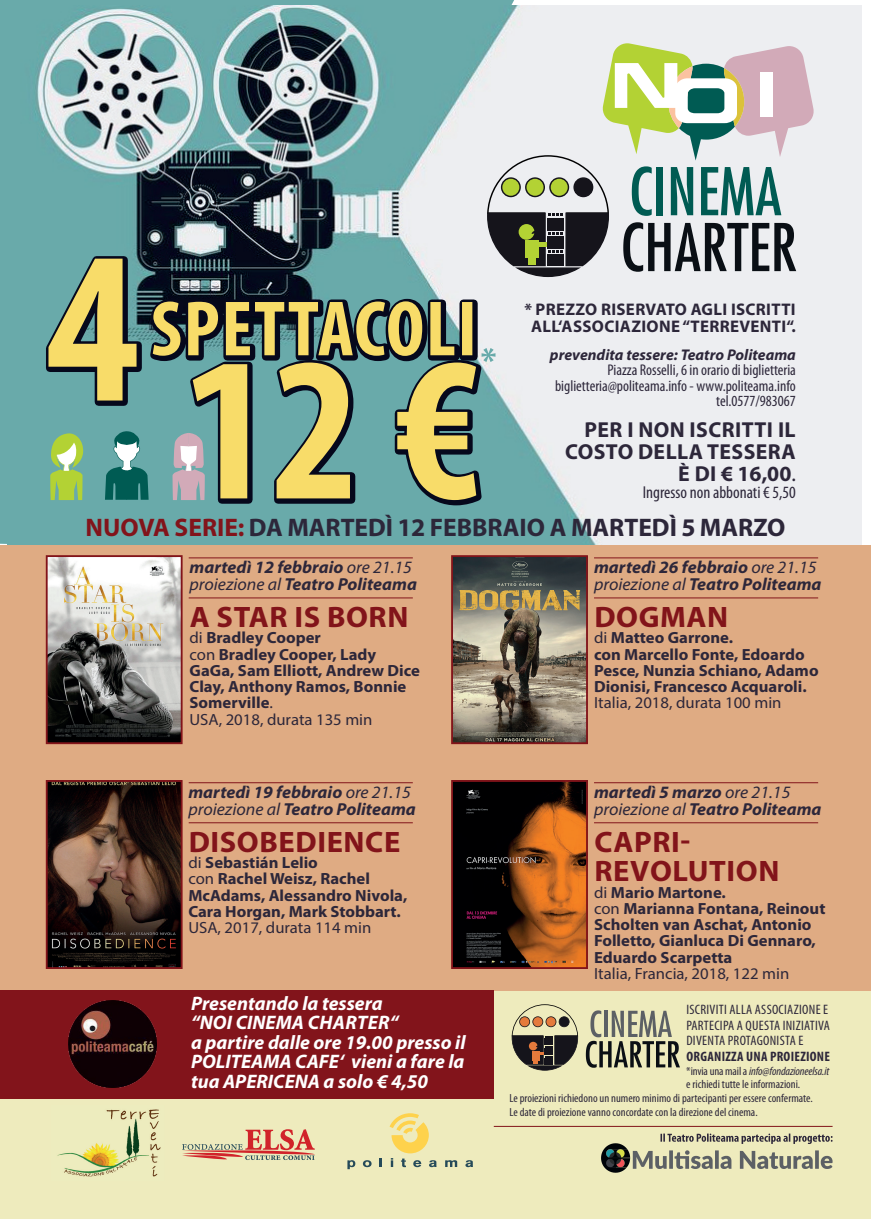
<style>
.page{position:relative;width:871px;height:1219px;background:#fff}
.page>*{position:absolute;margin:0;border:0;box-sizing:border-box;transform-origin:0 0}
.t1{font:700 29.7px/29.4px "Myriad Pro";letter-spacing:.02em;color:#82141a}
.t2{font:700 25.5px "Myriad Pro";color:#2d273a}
.t3{font:700 21.7px/21.7px "Myriad Pro";letter-spacing:.02em;color:#2d273a;text-align:right}
.t4{font:italic 700 19.6px/19.6px "Myriad Pro";color:#fff}
.t5{font:italic 700 17.4px/16.7px "Myriad Pro";color:#2d273a}
.t6{font:condensed 17.3px "Myriad Pro";color:#2d273a}
.t7{font:700 16.9px/16.9px "Myriad Pro";letter-spacing:.02em;color:#2d273a;text-align:center}
.t8{font:700 16.2px/16.2px "Myriad Pro";color:#2d273a}
.t9{font:16.2px "Myriad Pro";color:#2d273a}
.t10{font:condensed 15.6px/15.6px "Myriad Pro";color:#2d273a;text-align:right}
.t11{font:italic 700 15.6px "Myriad Pro";color:#2d273a}
.t12{font:condensed 13.7px/15.7px "Myriad Pro";letter-spacing:.02em;color:#2d273a}
.t13{font:700 condensed 13.7px "Myriad Pro";letter-spacing:.02em;color:#2d273a}
.t14{font:condensed 11.7px "Myriad Pro";color:#2d273a}
.t15{font:italic condensed 11.7px "Myriad Pro";letter-spacing:-.01em;color:#2d273a}
.s1{font-weight:400}
.s2{color:#82141b}
.s3{font-style:normal}
</style>
<div class="page">
<div style="left:0;top:0;width:521px;height:544px;background:#69aaaa"></div>
<img style="left:7px;top:6px;width:854px;height:539px">
<div style="left:0;top:981px;width:870px;height:238px;background:#eeebbd"></div>
<div style="left:0;top:545px;width:870px;height:445px;background:#dfab83"></div>
<div style="left:0;top:990px;width:493px;height:105px;background:#82141b"></div>
<hr style="left:0;top:1095px;width:493px;height:4px;background:#82141a">
<svg style="left:182px;top:1129px;width:133px;height:31px"></svg>
<svg style="left:347px;top:1160px;width:8px;height:9px"></svg>
<svg style="left:363px;top:1160px;width:8px;height:7px"></svg>
<svg style="left:379px;top:1158px;width:3px;height:9px"></svg>
<svg style="left:445px;top:1160px;width:12px;height:7px"></svg>
<svg style="left:465px;top:1160px;width:8px;height:7px"></svg>
<svg style="left:389px;top:1113px;width:47px;height:54px"></svg>
<img style="left:57px;top:1109px;width:104px;height:68px">
<img style="left:69px;top:1001px;width:87px;height:87px">
<img style="left:49px;top:558px;width:130px;height:183px">
<div style="left:46px;top:555px;width:136px;height:189px;border:2px solid #82141a"></div>
<hr style="left:189px;top:557px;width:223px;height:1px;background:#82141a">
<hr style="left:189px;top:597px;width:223px;height:1px;background:#82141a">
<img style="left:454px;top:783px;width:130px;height:183px">
<div style="left:451px;top:780px;width:136px;height:189px;border:2px solid #82141a"></div>
<hr style="left:594px;top:782px;width:223px;height:1px;background:#82141a">
<hr style="left:594px;top:822px;width:223px;height:1px;background:#82141a">
<img style="left:49px;top:783px;width:130px;height:183px">
<div style="left:46px;top:780px;width:136px;height:189px;border:2px solid #82141a"></div>
<hr style="left:189px;top:782px;width:223px;height:1px;background:#82141a">
<hr style="left:189px;top:822px;width:223px;height:1px;background:#82141a">
<img style="left:454px;top:558px;width:130px;height:183px">
<div style="left:451px;top:555px;width:136px;height:189px;border:2px solid #82141a"></div>
<hr style="left:594px;top:557px;width:223px;height:1px;background:#82141a">
<hr style="left:594px;top:597px;width:223px;height:1px;background:#82141a">
<svg style="left:185px;top:501px;width:301px;height:8px;background:#578d90"></svg>
<svg style="left:42px;top:43px;width:772px;height:458px;background:#a2b3a9"></svg>
<svg style="left:511px;top:1004px;width:67px;height:67px"></svg>
<svg style="left:585px;top:1010px;width:94px;height:58px"></svg>
<svg style="left:601px;top:1133px;width:231px;height:40px"></svg>
<hr style="left:493px;top:1126px;width:339px;height:1px;background:#82141a">
<p class="t7" style="left:524px;top:300px;width:273px">* PREZZO RISERVATO AGLI ISCRITTI<br>ALL‘ASSOCIAZIONE “TERREVENTI“.</p>
<p class="t11" style="left:550px;top:344px;width:247px">prevendita tessere: Teatro Politeama</p>
<p class="t10" style="left:555px;top:362px;width:242px">Piazza Rosselli, 6 in orario di biglietteria biglietteria@politeama.info - www.politeama.info tel.0577/983067</p>
<h3 class="t3" style="left:565px;top:419px;width:232px">PER I NON ISCRITTI IL<br>COSTO DELLA TESSERA<br>È DI € 16,00<span class="s1">.</span></h3>
<p class="t6" style="left:642px;top:482px;width:154px">Ingresso non abbonati € 5,50</p>
<h2 class="t2" style="left:85px;top:510px;width:701px"><span class="s2">NUOVA SERIE:</span> DA MARTEDÌ 12 FEBBRAIO A MARTEDÌ 5 MARZO</h2>
<p class="t5" style="left:189px;top:559px;width:229px">martedì 12 febbraio <span class="s1">ore 21.15 proiezione al</span> Teatro Politeama</p>
<h1 class="t1" style="left:190px;top:602px;width:220px">A STAR IS BORN</h1>
<p class="t8" style="left:189px;top:629px;width:232px"><span class="s1">di</span> Bradley Cooper<br><span class="s1">con</span> Bradley Cooper, Lady<br>GaGa, Sam Elliott, Andrew Dice<br>Clay, Anthony Ramos, Bonnie<br>Somerville<span class="s1">.<br>USA, 2018, durata 135 min</span></p>
<p class="t5" style="left:188px;top:783px;width:229px">martedì 19 febbraio <span class="s1">ore 21.15 proiezione al</span> Teatro Politeama</p>
<h1 class="t1" style="left:189px;top:826px;width:213px">DISOBEDIENCE</h1>
<p class="t8" style="left:188px;top:854px;width:220px"><span class="s1">di</span> Sebastián Lelio<br><span class="s1">con</span> Rachel Weisz, Rachel<br>McAdams, Alessandro Nivola,<br>Cara Horgan, Mark Stobbart.</p>
<p class="t9" style="left:188px;top:918px;width:184px">USA, 2017, durata 114 min</p>
<p class="t4" style="left:191px;top:993px;width:276px">Presentando la tessera<br>“NOI CINEMA CHARTER“<br>a partire dalle ore 19.00 presso il<br>POLITEAMA CAFE‘ vieni a fare la tua APERICENA a solo € 4,50</p>
<p class="t5" style="left:594px;top:559px;width:229px">martedì 26 febbraio <span class="s1">ore 21.15 proiezione al</span> Teatro Politeama</p>
<h1 class="t1" style="left:594px;top:602px;width:135px">DOGMAN</h1>
<p class="t8" style="left:594px;top:629px;width:226px"><span class="s1">di</span> Matteo Garrone.<br>con Marcello Fonte, Edoardo<br>Pesce, Nunzia Schiano, Adamo<br>Dionisi, Francesco Acquaroli.</p>
<p class="t9" style="left:594px;top:693px;width:189px">Italia, 2018, durata 100 min</p>
<p class="t5" style="left:594px;top:783px;width:229px">martedì 5 marzo <span class="s1">ore 21.15 proiezione al</span> Teatro Politeama</p>
<h1 class="t1" style="left:594px;top:826px;width:187px">CAPRI-<br>REVOLUTION</h1>
<p class="t8" style="left:594px;top:884px;width:233px"><span class="s1">di</span> Mario Martone.<br><span class="s1">con</span> Marianna Fontana, Reinout<br>Scholten van Aschat, Antonio<br>Folletto, Gianluca Di Gennaro,<br>Eduardo Scarpetta</p>
<p class="t9" style="left:594px;top:963px;width:197px">Italia, Francia, 2018, 122 min</p>
<p class="t12" style="left:686px;top:1001px;width:145px">ISCRIVITI ALLA ASSOCIAZIONE E<br>PARTECIPA A QUESTA INIZIATIVA<br>DIVENTA PROTAGONISTA E</p>
<p class="t13" style="left:686px;top:1048px;width:145px">ORGANIZZA UNA PROIEZIONE</p>
<p class="t15" style="left:686px;top:1064px;width:144px"><span class="s3">*invia una mail a</span> info@fondazioneelsa.it</p>
<p class="t14" style="left:686px;top:1077px;width:115px">e richiedi tutte le informazioni.</p>
<p class="t14" style="left:509px;top:1091px;width:305px">Le proiezioni richiedono un numero minimo di partecipanti per essere confermate.</p>
<p class="t14" style="left:509px;top:1105px;width:250px">Le date di proiezione vanno concordate con la direzione del cinema.</p>
</div>
